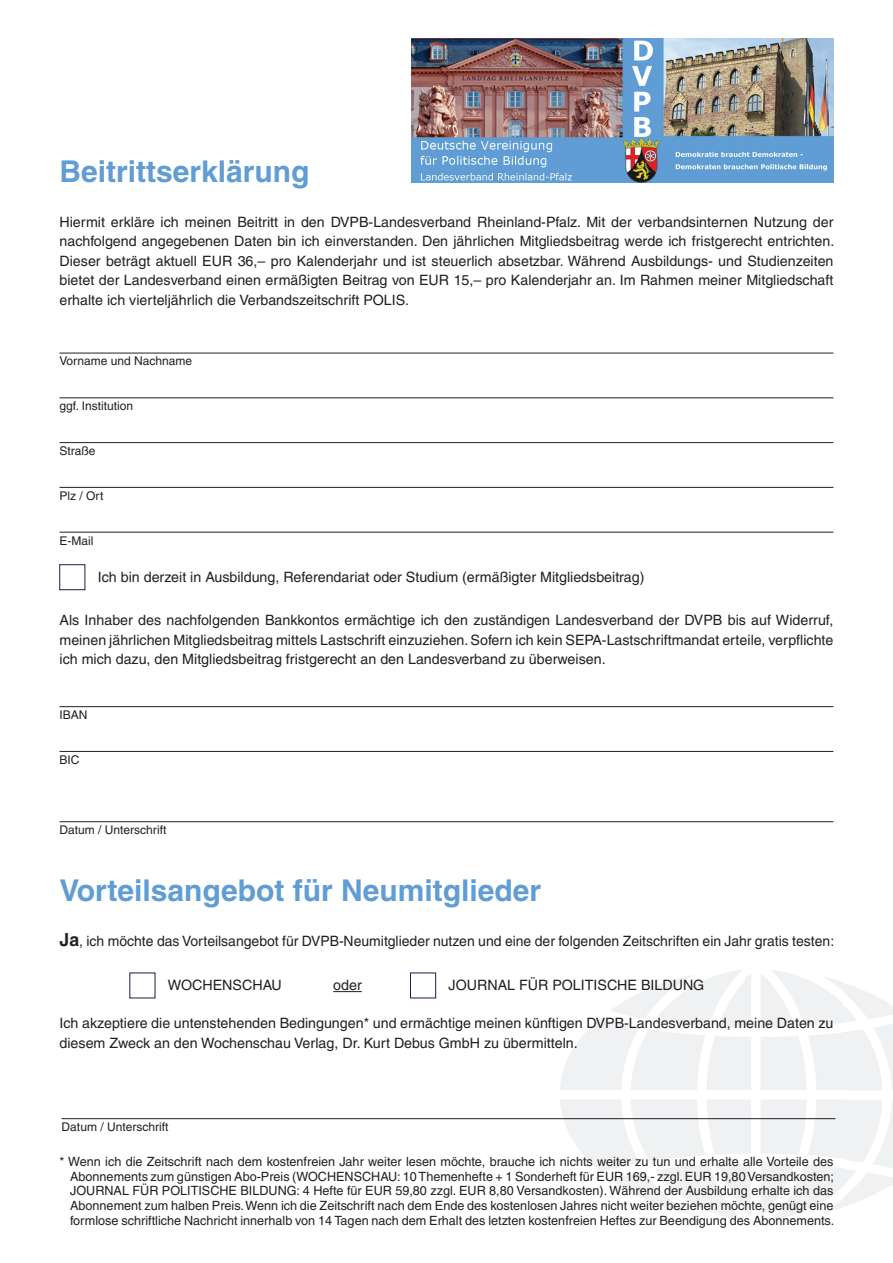
<style>
.page{position:relative;width:893px;height:1263px;background:#fff}
.page>*{position:absolute;margin:0;border:0;box-sizing:border-box;transform-origin:0 0}
.t1{font:700 30px "Helvetica";color:#5f9dd4}
.t2{font:14.25px/19.5px "Helvetica";color:#231f20;text-align:justify}
.t3{font:12.75px/15px "Helvetica";color:#231f20;text-align:justify}
.t4{font:12px "Helvetica";color:#231f20}
.s1{font-weight:700;font-size:18px}
</style>
<div class="page">
<hr style="left:60px;top:353px;width:773px;height:1px;background:#231f20">
<hr style="left:60px;top:397px;width:773px;height:1px;background:#231f20">
<hr style="left:60px;top:442px;width:773px;height:1px;background:#231f20">
<hr style="left:60px;top:487px;width:773px;height:1px;background:#231f20">
<hr style="left:60px;top:532px;width:773px;height:1px;background:#231f20">
<hr style="left:60px;top:706px;width:773px;height:1px;background:#231f20">
<hr style="left:60px;top:751px;width:773px;height:1px;background:#231f20">
<hr style="left:60px;top:821px;width:773px;height:1px;background:#231f20">
<hr style="left:62px;top:1118px;width:774px;height:1px;background:#231f20">
<svg style="left:333px;top:991px;width:29px;height:1px"></svg>
<div style="left:410px;top:973px;width:26px;height:25px;background:#fff;border:1px solid #1a1e4b"></div>
<img style="left:411px;top:38px;width:422px;height:144px">
<div style="left:60px;top:564px;width:25px;height:26px;background:#fff;border:1px solid #1a1e4b"></div>
<h1 class="t1" style="left:60px;top:153px;width:252px">Beitrittserklärung</h1>
<p class="t2" style="left:60px;top:212px;width:776px">Hiermit erkläre ich meinen Beitritt in den DVPB-Landesverband Rheinland-Pfalz. Mit der verbandsinternen Nutzung der nachfolgend angegebenen Daten bin ich einverstanden. Den jährlichen Mitgliedsbeitrag werde ich fristgerecht entrichten.<br>Dieser beträgt aktuell EUR 36,– pro Kalenderjahr und ist steuerlich absetzbar. Während Ausbildungs- und Studienzeiten bietet der Landesverband einen ermäßigten Beitrag von EUR 15,– pro Kalenderjahr an. Im Rahmen meiner Mitgliedschaft erhalte ich vierteljährlich die Verbandszeitschrift POLIS.</p>
<p class="t4" style="left:60px;top:354px;width:134px">Vorname und Nachname</p>
<p class="t4" style="left:60px;top:399px;width:75px">ggf. Institution</p>
<p class="t4" style="left:60px;top:444px;width:37px">Straße</p>
<p class="t4" style="left:60px;top:489px;width:45px">Plz / Ort</p>
<p class="t4" style="left:60px;top:533px;width:35px">E-Mail</p>
<p class="t2" style="left:98px;top:567px;width:548px">Ich bin derzeit in Ausbildung, Referendariat oder Studium (ermäßigter Mitgliedsbeitrag)</p>
<p class="t2" style="left:60px;top:610px;width:775px">Als Inhaber des nachfolgenden Bankkontos ermächtige ich den zuständigen Landesverband der DVPB bis auf Widerruf, meinen jährlichen Mitgliedsbeitrag mittels Lastschrift einzuziehen. Sofern ich kein SEPA-Lastschriftmandat erteile, verpflichte ich mich dazu, den Mitgliedsbeitrag fristgerecht an den Landesverband zu überweisen.</p>
<p class="t4" style="left:60px;top:708px;width:30px">IBAN</p>
<p class="t4" style="left:60px;top:753px;width:22px">BIC</p>
<p class="t4" style="left:60px;top:823px;width:108px">Datum / Unterschrift</p>
<h1 class="t1" style="left:60px;top:872px;width:483px">Vorteilsangebot für Neumitglieder</h1>
<p class="t2" style="left:60px;top:931px;width:776px"><span class="s1">Ja</span>, ich möchte das Vorteilsangebot für DVPB-Neumitglieder nutzen und eine der folgenden Zeitschriften ein Jahr gratis testen:</p>
<p class="t2" style="left:168px;top:975px;width:115px">WOCHENSCHAU</p>
<p class="t2" style="left:333px;top:975px;width:30px">oder</p>
<p class="t2" style="left:449px;top:975px;width:257px">JOURNAL FÜR POLITISCHE BILDUNG</p>
<p class="t2" style="left:60px;top:1014px;width:775px">Ich akzeptiere die untenstehenden Bedingungen* und ermächtige meinen künftigen DVPB-Landesverband, meine Daten zu diesem Zweck an den Wochenschau Verlag, Dr. Kurt Debus GmbH zu übermitteln.</p>
<p class="t4" style="left:62px;top:1120px;width:108px">Datum / Unterschrift</p>
<p class="t3" style="left:70px;top:1153px;width:766px;text-indent:-11px">* Wenn ich die Zeitschrift nach dem kostenfreien Jahr weiter lesen mö chte, brauche ich nichts weiter zu tun und erhalte alle Vorteile des Abonnements zum gü nstigen Abo-Preis (WOCHENSCHAU: 10 Themenhefte + 1 Sonderheft für EUR 169,- zzgl. EUR 19,80 Versandkosten; JOURNAL FÜR POLITISCHE BILDUNG: 4 Hefte für EUR 59,80 zzgl. EUR 8,80 Versandkosten). Während der Ausbildung erhalte ich das Abonnement zum halben Preis. Wenn ich die Zeitschrift nach dem Ende des kostenlosen Jahres nicht weiter beziehen mö chte, genügt eine formlose schriftliche Nachricht innerhalb von 14 Tagen nach dem Erhalt des letzten kostenfreien Heftes zur Beendigung des Abonnements.</p>
</div>
